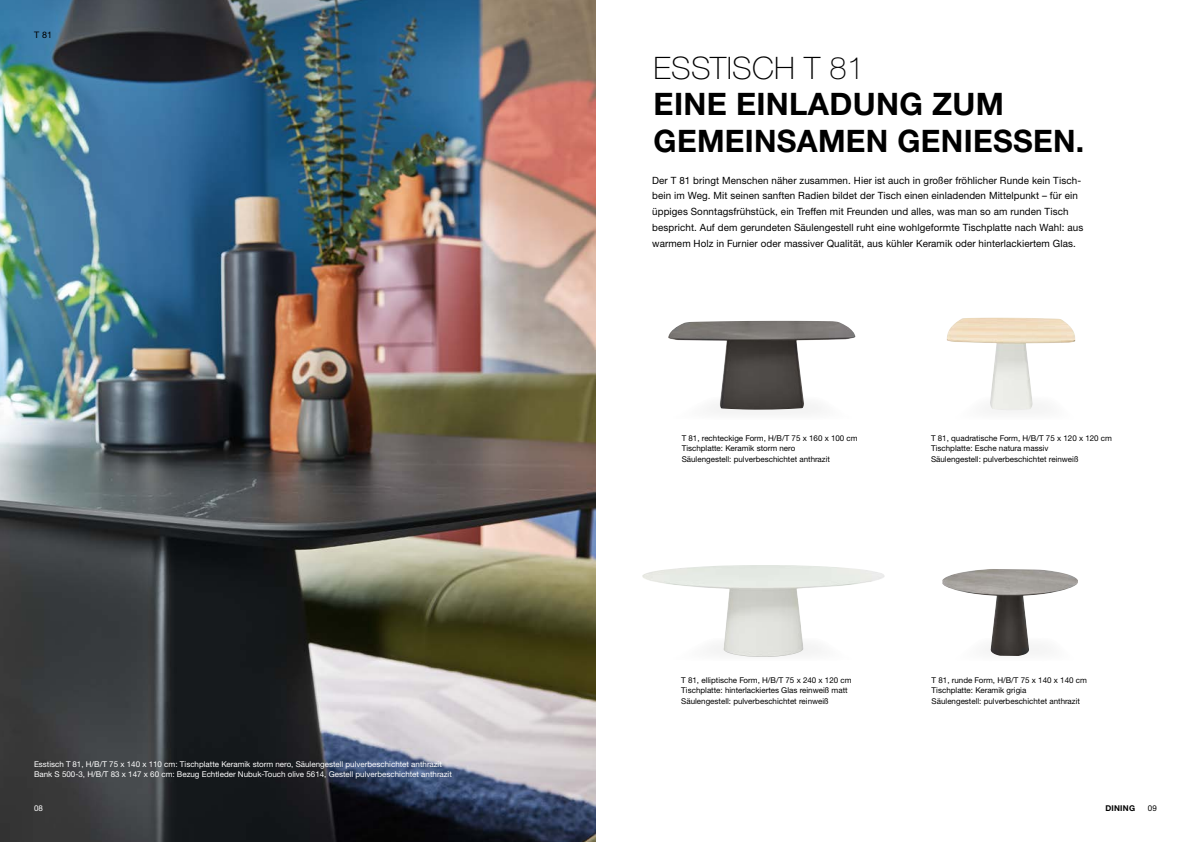
<style>
.page{position:relative;width:1191px;height:842px;background:#fff}
.page>*{position:absolute;margin:0;border:0;box-sizing:border-box;transform-origin:0 0}
.t1{font:700 31px/36.8px "Helvetica Neue LTW1 G";letter-spacing:.01em;color:#000}
.t2{font:100 31px "Helvetica Neue LTW1 G";letter-spacing:.01em;color:#000}
.t3{font:10px/15.8px "Helvetica Neue LTW1 G";letter-spacing:.01em;color:#000}
.t4{font:9px "Helvetica Neue LTW1 G";color:#000}
.t5{font:8px/10.5px "Helvetica Neue LTW1 G";color:#000}
.t6{font:8px/10.5px "Helvetica Neue LTW1 G";color:#fff}
.t7{font:700 8px "Helvetica Neue LTW1 G";letter-spacing:.03em;color:#000}
</style>
<div class="page">
<img style="left:0;top:0;width:595px;height:842px">
<svg style="left:1003px;top:410px;width:24px;height:1px"></svg>
<svg style="left:716px;top:410px;width:99px;height:3px"></svg>
<img style="left:668px;top:321px;width:187px;height:89px">
<img style="left:642px;top:565px;width:242px;height:92px">
<img style="left:946px;top:318px;width:129px;height:92px">
<img style="left:942px;top:569px;width:136px;height:87px">
<p class="t4" style="left:34px;top:29px;width:20px">T 81</p>
<p class="t6" style="left:34px;top:758px;width:419px">Esstisch T 81, H/B/T 75 x 140 x 110 cm: Tischplatte Keramik storm nero, Säulengestell pulverbeschichtet anthrazit<br>Bank S 500-3, H/B/T 83 x 147 x 60 cm: Bezug Echtleder Nubuk-Touch olive 5614, Gestell pulverbeschichtet anthrazit</p>
<h1 class="t2" style="left:653px;top:49px;width:212px">ESSTISCH T 81</h1>
<h1 class="t1" style="left:653px;top:86px;width:432px">EINE EINLADUNG ZUM<br>GEMEINSAMEN GENIESSEN.</h1>
<p class="t3" style="left:652px;top:172px;width:432px">Der T 81 bringt Menschen näher zusammen. Hier ist auch in großer fröhlicher Runde kein Tisch&shy;bein im Weg. Mit seinen sanften Radien bildet der Tisch einen einladenden Mittelpunkt – für ein üppiges Sonntagsfrühstück, ein Treffen mit Freunden und alles, was man so am runden Tisch bespricht. Auf dem gerundeten Säulengestell ruht eine wohlgeformte Tischplatte nach Wahl: aus warmem Holz in Furnier oder massiver Qualität, aus kühler Keramik oder hinterlackiertem Glas.</p>
<p class="t5" style="left:681px;top:433px;width:178px">T 81, rechteckige Form, H/B/T 75 x 160 x 100 cm<br>Tischplatte: Keramik storm nero<br>Säulengestell: pulverbeschichtet anthrazit</p>
<p class="t5" style="left:931px;top:433px;width:182px">T 81, quadratische Form, H/B/T 75 x 120 x 120 cm<br>Tischplatte: Esche natura massiv<br>Säulengestell: pulverbeschichtet reinweiß</p>
<p class="t5" style="left:681px;top:674px;width:172px">T 81, elliptische Form, H/B/T 75 x 240 x 120 cm<br>Tischplatte: hinterlackiertes Glas reinweiß matt<br>Säulengestell: pulverbeschichtet reinweiß</p>
<p class="t5" style="left:931px;top:674px;width:157px">T 81, runde Form, H/B/T 75 x 140 x 140 cm<br>Tischplatte: Keramik grigia<br>Säulengestell: pulverbeschichtet anthrazit</p>
<p class="t6" style="left:34px;top:803px;width:11px">08</p>
<p class="t7" style="left:1105px;top:803px;width:31px">DINING</p>
<p class="t5" style="left:1147px;top:803px;width:11px">09</p>
</div>
